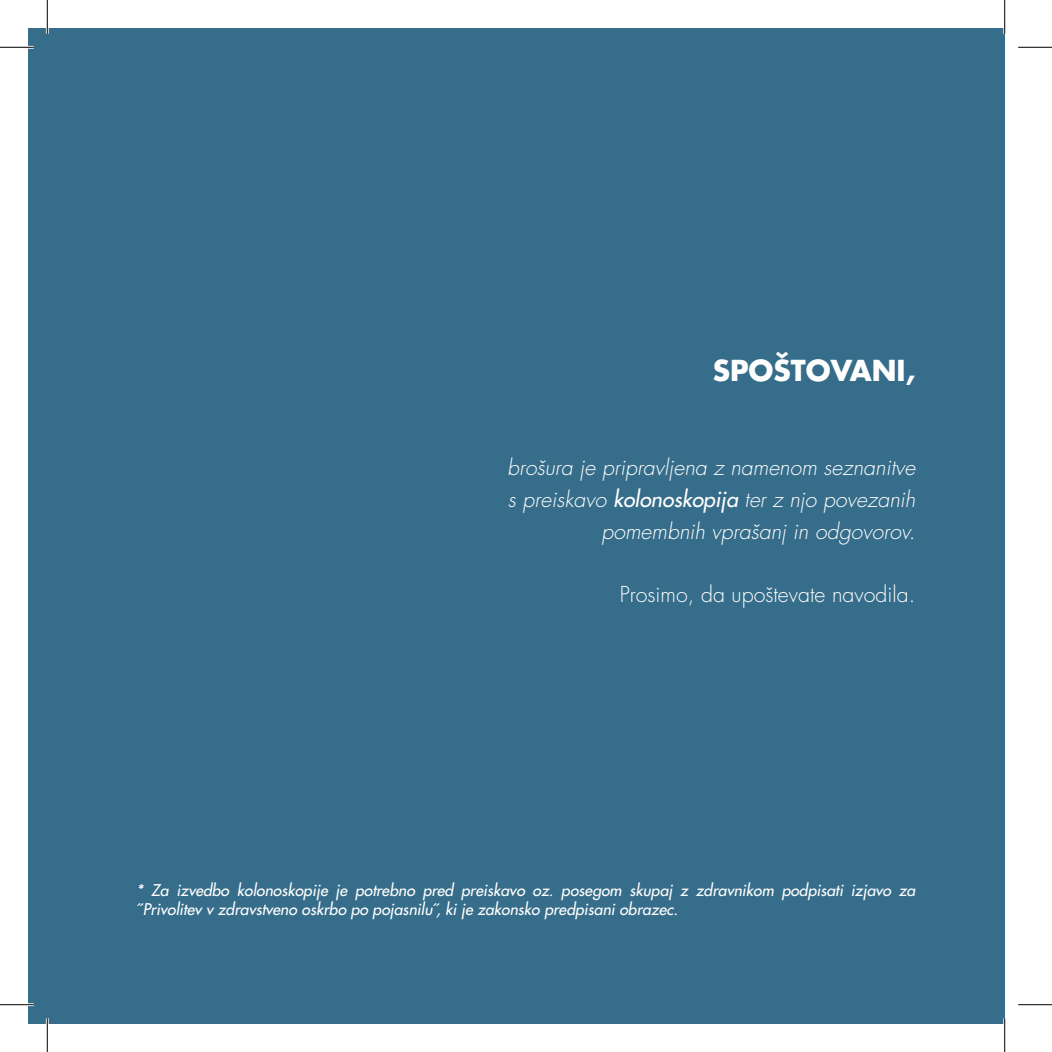
<style>
.page{position:relative;width:1052px;height:1052px;background:#fff}
.page>*{position:absolute;margin:0;border:0;box-sizing:border-box;transform-origin:0 0}
.t1{font:700 28.12px "Futura CE";color:#fff}
.t2{font:italic 300 21.38px/31.5px "Futura CE";color:#fff;text-align:right}
.t3{font:300 21.38px "Futura CE";color:#fff}
.t4{font:italic 15.75px/18.9px "Futura CE";color:#fff}
.s1{font-weight:400}
</style>
<div class="page">
<div style="left:28px;top:28px;width:976px;height:995px;background:#366d8a"></div>
<hr style="left:0;top:46px;width:34px;height:3px;background:#fff">
<hr style="left:0;top:1003px;width:34px;height:2px;background:#fff">
<hr style="left:46px;top:0;width:3px;height:34px;background:#fff">
<hr style="left:46px;top:1017px;width:3px;height:34px;background:#fff">
<hr style="left:1003px;top:0;width:2px;height:34px;background:#fff">
<hr style="left:1003px;top:1017px;width:2px;height:34px;background:#fff">
<hr style="left:0;top:47px;width:34px;height:1px;background:#000">
<hr style="left:1017px;top:47px;width:34px;height:1px;background:#000">
<hr style="left:0;top:1004px;width:34px;height:1px;background:#000">
<hr style="left:1017px;top:1004px;width:34px;height:1px;background:#000">
<hr style="left:47px;top:0;width:1px;height:34px;background:#000">
<hr style="left:47px;top:1017px;width:1px;height:34px;background:#000">
<hr style="left:1004px;top:0;width:1px;height:34px;background:#000">
<hr style="left:1004px;top:1017px;width:1px;height:34px;background:#000">
<h1 class="t1" style="left:712px;top:349px;width:204px">SPOŠTOVANI,</h1>
<h2 class="t2" style="left:507px;top:452px;width:409px">brošura je pripravljena z namenom seznanitve s preiskavo <span class="s1">kolonoskopija</span> ter z njo povezanih pomembnih vprašanj in odgovorov.</h2>
<h2 class="t3" style="left:619px;top:579px;width:297px">Prosimo, da upoštevate navodila.</h2>
<p class="t4" style="left:137px;top:880px;width:780px">* Za izvedbo kolonoskopije je potrebno pred preiskavo oz. posegom skupaj z zdravnikom podpisati izjavo za ˝ Privolitev v zdravstveno oskrbo po pojasnilu˝, ki je zakonsko predpisani obrazec.</p>
</div>
